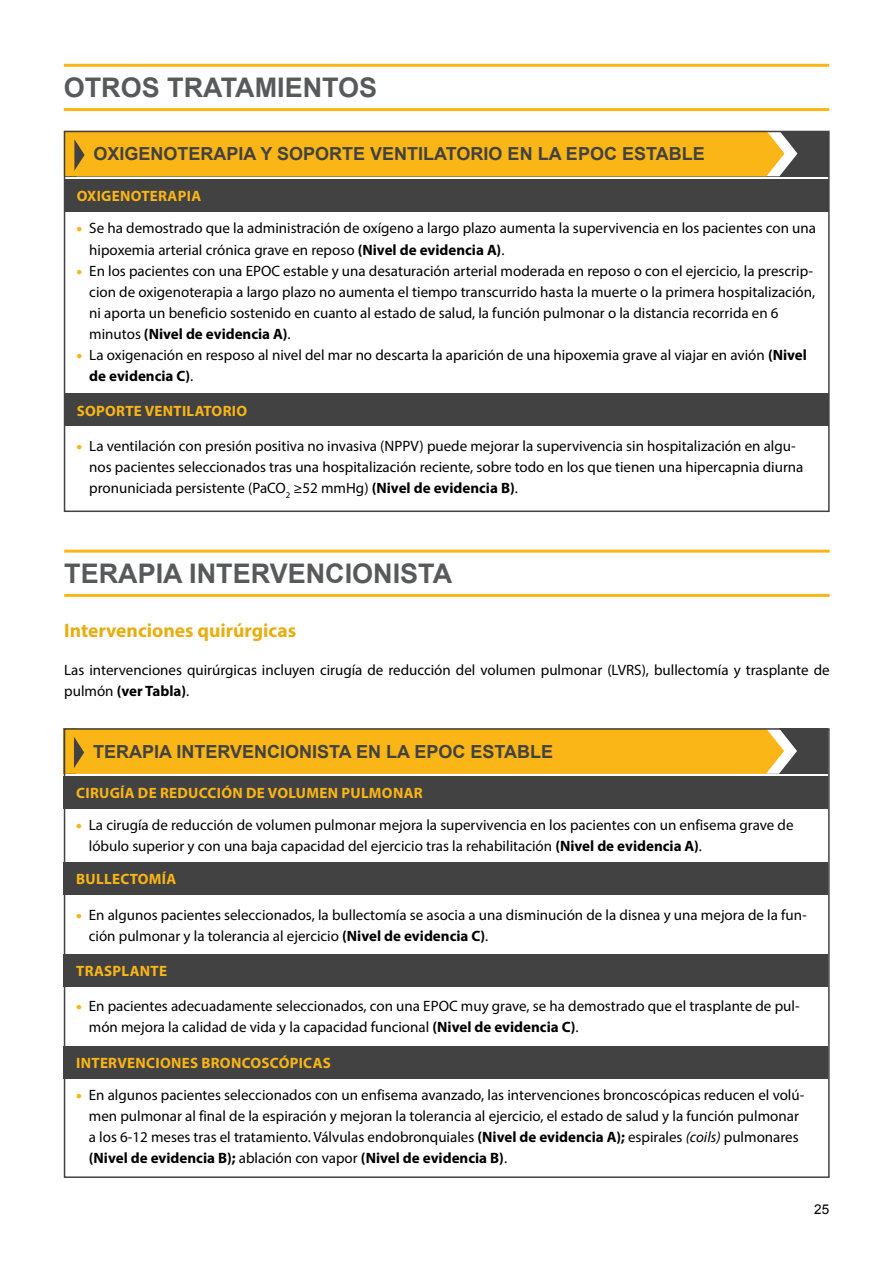
<style>
.page{position:relative;width:893px;height:1263px;background:#fff}
.page>*{position:absolute;margin:0;border:0;box-sizing:border-box;transform-origin:0 0}
.t1{font:700 27px "Arial";color:#58595b}
.t2{font:700 19.5px "Myriad Pro";color:#e8ae10}
.t3{font:700 18px "Arial";color:#424242}
.t4{font:15px/21px "Myriad Pro";color:#000}
.t5{font:700 15px "Myriad Pro";letter-spacing:.02em;color:#fab516}
.t6{font:13.5px "Arial";color:#000}
.s1{font-weight:900;font-stretch:semi-expanded;color:#fab516}
.s2{font-weight:700}
.s3{font-style:italic}
</style>
<div class="page">
<div style="left:64px;top:131px;width:765px;height:45px;background:#424242"></div>
<div style="left:67px;top:134px;width:730px;height:42px;background:#fab516"></div>
<div style="left:64px;top:179px;width:765px;height:32px;background:#424242"></div>
<div style="left:64px;top:394px;width:765px;height:32px;background:#424242"></div>
<div style="left:64px;top:131px;width:766px;height:381px;border:2px solid #424242"></div>
<hr style="left:64px;top:594px;width:766px;height:3px;background:#fab516">
<hr style="left:64px;top:550px;width:766px;height:3px;background:#fab516">
<hr style="left:64px;top:108px;width:765px;height:3px;background:#fab516">
<hr style="left:64px;top:64px;width:765px;height:3px;background:#fab516">
<div style="left:63px;top:728px;width:765px;height:46px;background:#424242"></div>
<div style="left:63px;top:728px;width:734px;height:46px;background:#fab516"></div>
<div style="left:63px;top:776px;width:765px;height:33px;background:#424242"></div>
<div style="left:63px;top:862px;width:765px;height:33px;background:#424242"></div>
<div style="left:63px;top:954px;width:765px;height:32px;background:#424242"></div>
<div style="left:63px;top:1046px;width:765px;height:33px;background:#424242"></div>
<div style="left:64px;top:728px;width:766px;height:450px;border:2px solid #424242"></div>
<h1 class="t1" style="left:64px;top:70px;width:315px">OTROS TRATAMIENTOS</h1>
<p class="t3" style="left:94px;top:142px;width:613px">OXIGENOTERAPIA Y SOPORTE VENTILATORIO EN LA EPOC ESTABLE</p>
<p class="t5" style="left:77px;top:186px;width:126px">OXIGENOTERAPIA</p>
<p class="t4" style="left:89px;top:218px;width:728px;text-indent:-13px"><span class="s1">•</span> Se ha demostrado que la administración de oxígeno a largo plazo aumenta la supervivencia en los pacientes con una hipoxemia arterial crónica grave en reposo <span class="s2">(Nivel de evidencia A)</span>.</p>
<p class="t4" style="left:89px;top:260px;width:727px;text-indent:-13px"><span class="s1">•</span> En los pacientes con una EPOC estable y una desaturación arterial moderada en reposo o con el ejercicio, la prescrip&shy;cion de oxigenoterapia a largo plazo no aumenta el tiempo transcurrido hasta la muerte o la primera hospitalización, ni aporta un beneficio sostenido en cuanto al estado de salud, la función pulmonar o la distancia recorrida en 6 minutos <span class="s2">(Nivel de evidencia A)</span>.</p>
<p class="t4" style="left:89px;top:344px;width:719px;text-indent:-13px"><span class="s1">•</span> La oxigenación en resposo al nivel del mar no descarta la aparición de una hipoxemia grave al viajar en avión <span class="s2">(Nivel de evidencia C)</span>.</p>
<p class="t5" style="left:77px;top:401px;width:172px">SOPORTE VENTILATORIO</p>
<p class="t4" style="left:89px;top:435px;width:716px;text-indent:-13px"><span class="s1">•</span> La ventilación con presión positiva no invasiva (NPPV) puede mejorar la supervivencia sin hospitalización en algu&shy;nos pacientes seleccionados tras una hospitalización reciente, sobre todo en los que tienen una hipercapnia diurna pronuniciada persistente (PaCO<sub>2</sub> ≥52 mmHg) <span class="s2">(Nivel de evidencia B)</span>.</p>
<h1 class="t1" style="left:64px;top:556px;width:390px">TERAPIA INTERVENCIONISTA</h1>
<h2 class="t2" style="left:64px;top:617px;width:233px">Intervenciones quirúrgicas</h2>
<p class="t4" style="left:64px;top:659px;width:767px">Las intervenciones quirúrgicas incluyen cirugía de reducción del volumen pulmonar (LVRS), bullectomía y trasplante de pulmón <span class="s2">(ver Tabla)</span>.</p>
<p class="t3" style="left:93px;top:739px;width:462px">TERAPIA INTERVENCIONISTA EN LA EPOC ESTABLE</p>
<p class="t5" style="left:76px;top:783px;width:348px">CIRUGÍA DE REDUCCIÓN DE VOLUMEN PULMONAR</p>
<p class="t4" style="left:89px;top:814px;width:706px;text-indent:-13px"><span class="s1">•</span> La cirugía de reducción de volumen pulmonar mejora la supervivencia en los pacientes con un enfisema grave de lóbulo superior y con una baja capacidad del ejercicio tras la rehabilitación <span class="s2">(Nivel de evidencia A)</span>.</p>
<p class="t5" style="left:76px;top:869px;width:102px">BULLECTOMÍA</p>
<p class="t4" style="left:89px;top:904px;width:719px;text-indent:-13px"><span class="s1">•</span> En algunos pacientes seleccionados, la bullectomía se asocia a una disminución de la disnea y una mejora de la fun&shy;ción pulmonar y la tolerancia al ejercicio <span class="s2">(Nivel de evidencia C)</span>.</p>
<p class="t5" style="left:76px;top:961px;width:92px">TRASPLANTE</p>
<p class="t4" style="left:89px;top:996px;width:712px;text-indent:-13px"><span class="s1">•</span> En pacientes adecuadamente seleccionados, con una EPOC muy grave, se ha demostrado que el trasplante de pul&shy;món mejora la calidad de vida y la capacidad funcional <span class="s2">(Nivel de evidencia C)</span>.</p>
<p class="t5" style="left:76px;top:1053px;width:256px">INTERVENCIONES BRONCOSCÓPICAS</p>
<p class="t4" style="left:89px;top:1084px;width:717px;text-indent:-13px"><span class="s1">•</span> En algunos pacientes seleccionados con un enfisema avanzado, las intervenciones broncoscópicas reducen el volú&shy;men pulmonar al final de la espiración y mejoran la tolerancia al ejercicio, el estado de salud y la función pulmonar a los 6-12 meses tras el tratamiento. Válvulas endobronquiales <span class="s2">(Nivel de evidencia A);</span> espirales <span class="s3">(coils)</span> pulmonares <span class="s2">(Nivel de evidencia B);</span> ablación con vapor <span class="s2">(Nivel de evidencia B)</span>.</p>
<p class="t6" style="left:814px;top:1200px;width:17px">25</p>
</div>
